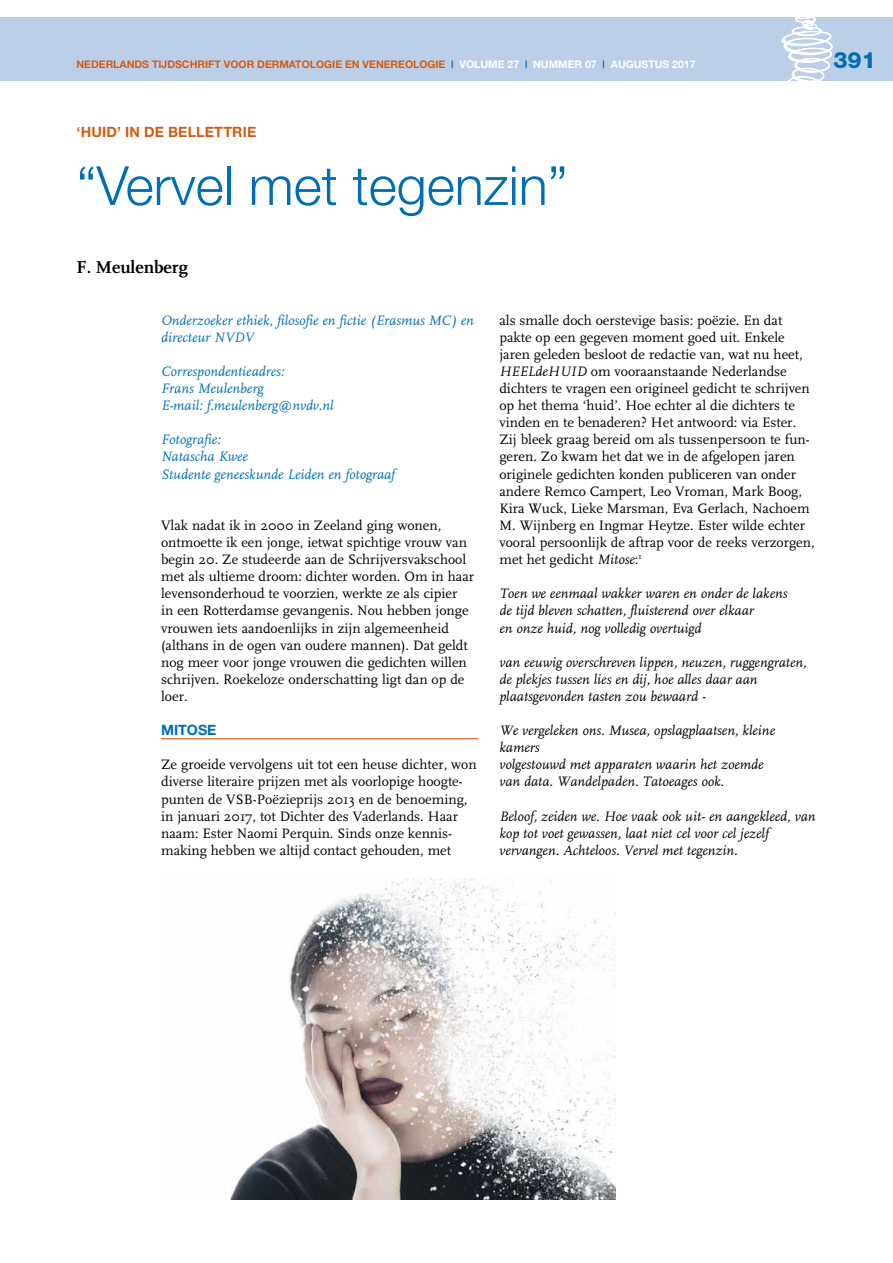
<style>
.page{position:relative;width:893px;height:1263px;background:#fff}
.page>*{position:absolute;margin:0;border:0;box-sizing:border-box;transform-origin:0 0}
.t1{font:300 54px "Helvetica Neue";color:#006eb6}
.t2{font:800 22.5px "Helvetica Neue";color:#006eb6}
.t3{font:700 18px "FF Scala";color:#000}
.t4{font:14.25px/17.1px "FF Scala";color:#000}
.t5{font:italic 14.25px/17.1px "FF Scala";color:#000}
.t6{font:italic 14.25px/17.1px "FF Scala";color:#006eb6}
.t7{font:700 14.25px "Helvetica Neue";color:#d25e16}
.t8{font:700 14.25px "Helvetica Neue";color:#006eb6}
.t9{font:700 10.5px "Helvetica Neue";color:#d25e16}
.t10{font:700 10.5px "Helvetica Neue";color:#fff}
.s1{color:#006eb6}
.s2{color:#fff}
.s3{font-style:italic}
</style>
<div class="page">
<div style="left:0;top:17px;width:893px;height:64px;background:#bccfe9"></div>
<svg style="left:781px;top:17px;width:51px;height:64px"></svg>
<hr style="left:161px;top:738px;width:317px;height:1px;background:#d25e16">
<img style="left:230px;top:878px;width:385px;height:321px">
<p class="t9" style="left:77px;top:58px;width:543px">NEDERLANDS TIJDSCHRIFT VOOR DERMATOLOGIE EN VENEREOLOGIE <span class="s1">|</span> <span class="s2">VOLUME 27</span> <span class="s1">|</span> <span class="s2">NUMMER 07</span> <span class="s1">|</span> <span class="s2">AUGUSTUS</span></p>
<p class="t10" style="left:672px;top:58px;width:25px">2017</p>
<h2 class="t2" style="left:833px;top:47px;width:44px">391</h2>
<p class="t7" style="left:77px;top:123px;width:112px">‘HUID’ IN DE BELLETTRIE</p>
<h1 class="t1" style="left:77px;top:153px;width:493px">“Vervel met tegenzin”</h1>
<p class="t3" style="left:77px;top:257px;width:113px">F. Meulenberg</p>
<p class="t6" style="left:161px;top:312px;width:314px">Onderzoeker ethiek, filosofie en fictie (Erasmus MC) en directeur NVDV</p>
<p class="t6" style="left:161px;top:363px;width:174px">Correspondentieadres:<br>Frans Meulenberg<br>E-mail: f.meulenberg@nvdv.nl</p>
<p class="t6" style="left:161px;top:432px;width:235px">Fotografie:<br>Natascha Kwee<br>Studente geneeskunde Leiden en fotograaf</p>
<p class="t4" style="left:161px;top:517px;width:315px">Vlak nadat ik in 2000 in Zeeland ging wonen, ontmoette ik een jonge, ietwat spichtige vrouw van begin 20. Ze studeerde aan de Schrijversvakschool met als ultieme droom: dichter worden. Om in haar levensonderhoud te voorzien, werkte ze als cipier<br>in een Rotterdamse gevangenis. Nou hebben jonge vrouwen iets aandoenlijks in zijn algemeenheid (althans in de ogen van oudere mannen). Dat geldt nog meer voor jonge vrouwen die gedichten willen schrijven. Roekeloze onderschatting ligt dan op de loer.</p>
<p class="t8" style="left:161px;top:721px;width:57px">MITOSE</p>
<p class="t4" style="left:161px;top:756px;width:317px">Ze groeide vervolgens uit tot een heuse dichter, won diverse literaire prijzen met als voorlopige hoogte&shy;punten de VSB-Poëzieprijs 2013 en de benoeming, in januari 2017, tot Dichter des Vaderlands. Haar naam: Ester Naomi Perquin. Sinds onze kennis&shy;making hebben we altijd contact gehouden, met</p>
<p class="t4" style="left:499px;top:312px;width:317px">als smalle doch oerstevige basis: poëzie. En dat pakte op een gegeven moment goed uit. Enkele jaren geleden besloot de redactie van, wat nu heet, <span class="s3">HEELdeHUID</span> om vooraanstaande Nederlandse dichters te vragen een origineel gedicht te schrijven op het thema ‘huid’. Hoe echter al die dichters te vinden en te benaderen? Het antwoord: via Ester.<br>Zij bleek graag bereid om als tussenpersoon te fun&shy;geren. Zo kwam het dat we in de afgelopen jaren originele gedichten konden publiceren van onder andere Remco Campert, Leo Vroman, Mark Boog, Kira Wuck, Lieke Marsman, Eva Gerlach, Nachoem M. Wijnberg en Ingmar Heytze. Ester wilde echter vooral persoonlijk de aftrap voor de reeks verzorgen, met het gedicht <span class="s3">Mitose</span>:<sup>1</sup></p>
<p class="t5" style="left:499px;top:585px;width:290px">Toen we eenmaal wakker waren en onder de lakens de tijd bleven schatten, fluisterend over elkaar<br>en onze huid, nog volledig overtuigd</p>
<p class="t5" style="left:499px;top:654px;width:309px">van eeuwig overschreven lippen, neuzen, ruggengraten, de plekjes tussen lies en dij, hoe alles daar aan plaatsgevonden tasten zou bewaard -</p>
<p class="t5" style="left:499px;top:722px;width:277px">We vergeleken ons. Musea, opslagplaatsen, kleine kamers<br>volgestouwd met apparaten waarin het zoemde van data. Wandelpaden. Tatoeages ook.</p>
<p class="t5" style="left:499px;top:808px;width:318px">Beloof, zeiden we. Hoe vaak ook uit- en aangekleed, van kop tot voet gewassen, laat niet cel voor cel jezelf vervangen. Achteloos. Vervel met tegenzin.</p>
</div>
